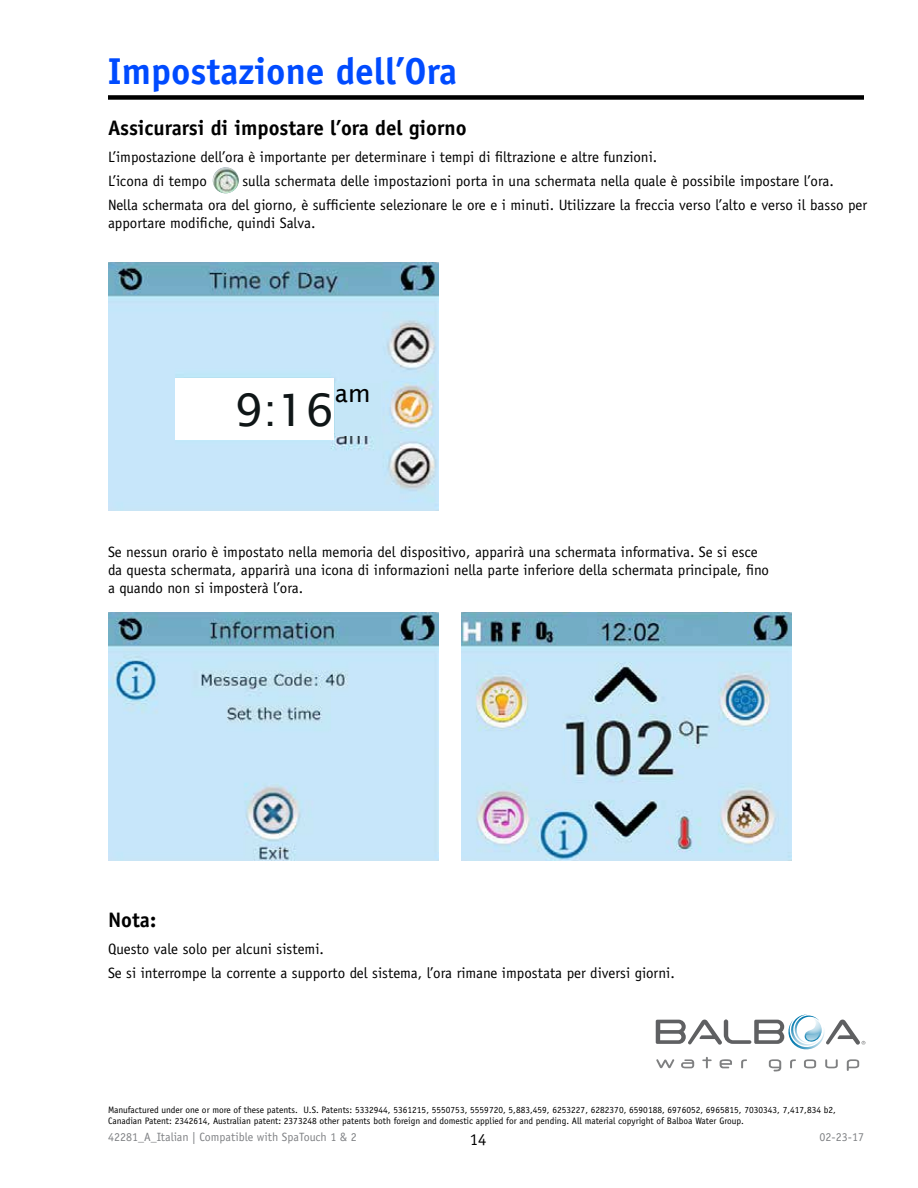
<style>
.page{position:relative;width:918px;height:1188px;background:#fff}
.page>*{position:absolute;margin:0;border:0;box-sizing:border-box;transform-origin:0 0}
.t1{font:45px "Lucida Sans";color:#0f1617}
.t2{font:700 37.5px "Officina Sans";color:#004bff}
.t3{font:24px "Lucida Sans";color:#000}
.t4{font:700 21px "Officina Sans";color:#000}
.t5{font:16.5px "Officina Sans";color:#000}
.t6{font:15px/24px "Officina Sans";color:#000}
.t7{font:12px "Officina Sans";color:#808285}
.t8{font:9.3px/10.5px "Officina Sans";color:#000}
</style>
<div class="page">
<svg style="left:656px;top:1059px;width:18px;height:9px"></svg>
<svg style="left:681px;top:1059px;width:13px;height:9px"></svg>
<svg style="left:702px;top:1057px;width:10px;height:11px"></svg>
<svg style="left:720px;top:1059px;width:12px;height:9px"></svg>
<svg style="left:790px;top:1059px;width:6px;height:9px"></svg>
<svg style="left:741px;top:1059px;width:6px;height:9px"></svg>
<svg style="left:804px;top:1059px;width:12px;height:9px"></svg>
<svg style="left:825px;top:1059px;width:13px;height:9px"></svg>
<svg style="left:769px;top:1059px;width:12px;height:12px"></svg>
<svg style="left:847px;top:1059px;width:12px;height:12px"></svg>
<svg style="left:656px;top:1015px;width:209px;height:35px"></svg>
<div style="left:108px;top:95px;width:756px;height:5px;background:#000"></div>
<img style="left:108px;top:262px;width:331px;height:248px">
<img style="left:461px;top:612px;width:331px;height:248px">
<img style="left:108px;top:612px;width:331px;height:248px">
<div style="left:176px;top:378px;width:158px;height:61px;background:#fff"></div>
<div style="left:335px;top:383px;width:46px;height:53px;background:#c5e6f7"></div>
<img style="left:213px;top:167px;width:26px;height:26px;border-radius:13px">
<div style="left:558px;top:618px;width:28px;height:27px;background:#73adc5"></div>
<div style="left:719px;top:613px;width:28px;height:32px;background:#73adc5"></div>
<h2 class="t2" style="left:108px;top:47px;width:351px">Impostazione dell’Ora</h2>
<h3 class="t4" style="left:108px;top:115px;width:360px">Assicurarsi di impostare l’ora del giorno</h3>
<p class="t6" style="left:108px;top:145px;width:551px">L’impostazione dell’ora è importante per determinare i tempi di filtrazione e altre funzioni.<br>L’icona di tempo</p>
<p class="t6" style="left:108px;top:169px;width:761px;text-indent:134px">sulla schermata delle impostazioni porta in una schermata nella quale è possibile impostare l’ora.<br>Nella schermata ora del giorno, è sufficiente selezionare le ore e i minuti. Utilizzare la freccia verso l’alto e verso il basso per</p>
<p class="t6" style="left:108px;top:211px;width:209px">apportare modifiche, quindi Salva.</p>
<h1 class="t1" style="left:235px;top:384px;width:101px">9:16</h1>
<h3 class="t3" style="left:335px;top:380px;width:37px">am</h3>
<p class="t6" style="left:108px;top:543px;width:663px;line-height:18px">Se nessun orario è impostato nella memoria del dispositivo, apparirà una schermata informativa. Se si esce da questa schermata, apparirà una icona di informazioni nella parte inferiore della schermata principale, fino a quando non si imposterà l’ora.</p>
<h3 class="t4" style="left:108px;top:907px;width:50px">Nota:</h3>
<p class="t6" style="left:108px;top:937px;width:568px">Questo vale solo per alcuni sistemi.<br>Se si interrompe la corrente a supporto del sistema, l’ora rimane impostata per diversi giorni.</p>
<p class="t8" style="left:108px;top:1105px;width:729px">Manufactured under one or more of these patents. U.S. Patents: 5332944, 5361215, 5550753, 5559720, 5,883,459, 6253227, 6282370, 6590188, 6976052, 6965815, 7030343, 7,417,834 b2,<br>Canadian Patent: 2342614, Australian patent: 2373248 other patents both foreign and domestic applied for and pending. All material copyright of Balboa Water Group.</p>
<p class="t7" style="left:108px;top:1130px;width:250px">42281_A_Italian | Compatible with SpaTouch 1 &amp; 2</p>
<p class="t5" style="left:470px;top:1129px;width:18px">14</p>
<p class="t7" style="left:820px;top:1130px;width:46px">02-23-17</p>
</div>
